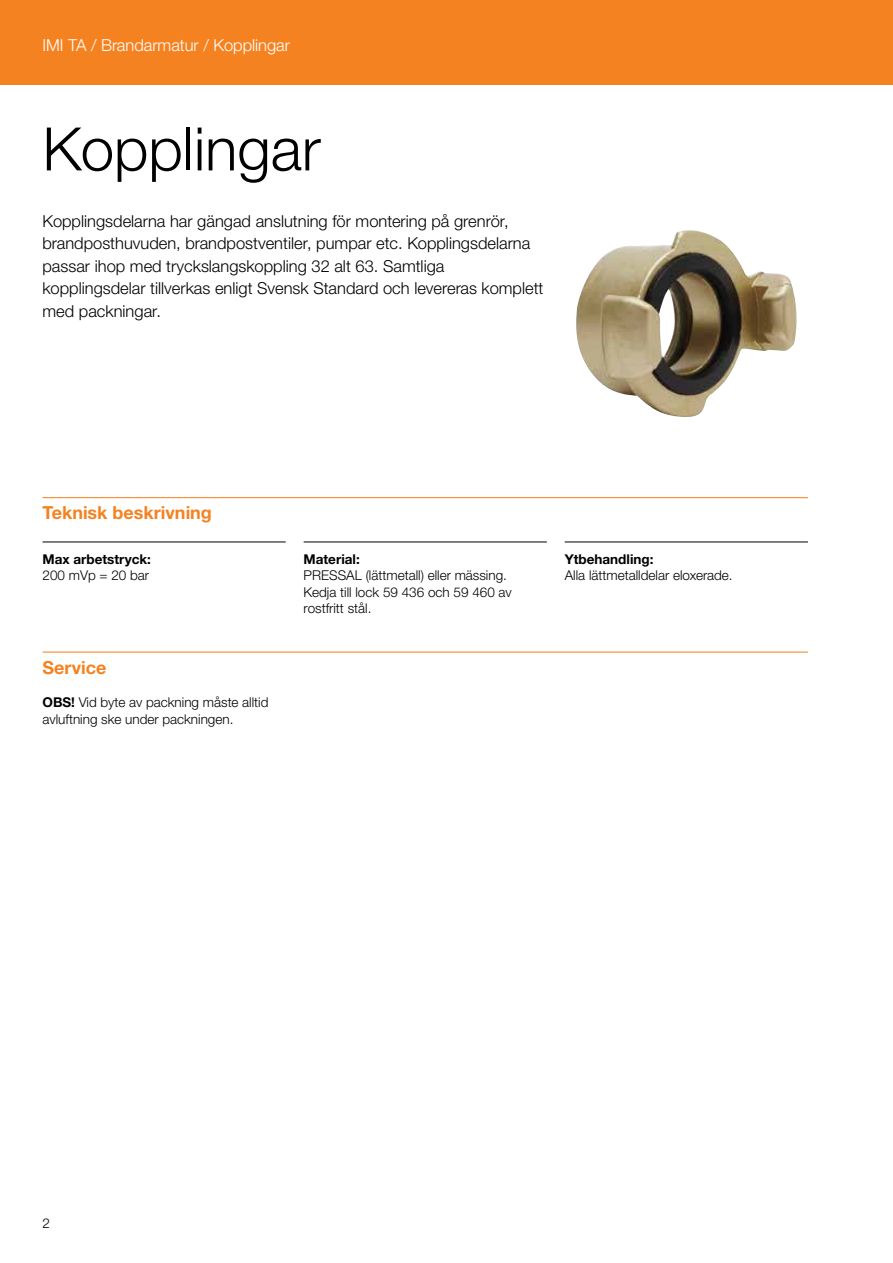
<style>
.page{position:relative;width:893px;height:1263px;background:#fff}
.page>*{position:absolute;margin:0;border:0;box-sizing:border-box;transform-origin:0 0}
.t1{font:300 60px "Helvetica Neue LTW1 G";color:#000}
.t2{font:700 18px "Helvetica Neue LTW1 G";color:#f58220}
.t3{font:300 16.5px/22.5px "Helvetica Neue LTW1 G";color:#000}
.t4{font:300 16.5px "Helvetica Neue LTW1 G";color:#fff}
.t5{font:300 13.5px/16.5px "Helvetica Neue LTW1 G";color:#000}
.t6{font:700 13.5px "Helvetica Neue LTW1 G";color:#000}
.s1{font-weight:700}
</style>
<div class="page">
<div style="left:0;top:0;width:893px;height:85px;background:#f58220"></div>
<hr style="left:43px;top:497px;width:765px;height:1px;background:#f58220">
<hr style="left:43px;top:542px;width:243px;height:1px;background:#000">
<hr style="left:304px;top:542px;width:243px;height:1px;background:#000">
<hr style="left:565px;top:542px;width:243px;height:1px;background:#000">
<hr style="left:43px;top:651px;width:765px;height:2px;background:#f58220">
<img style="left:576px;top:230px;width:221px;height:187px">
<p class="t4" style="left:43px;top:35px;width:249px">IMI TA / Brandarmatur / Kopplingar</p>
<h1 class="t1" style="left:43px;top:112px;width:280px">Kopplingar</h1>
<p class="t3" style="left:43px;top:210px;width:502px">Kopplingsdelarna har gängad anslutning för montering på grenrör, brandposthuvuden, brandpostventiler, pumpar etc. Kopplingsdelarna passar ihop med tryckslangskoppling 32 alt 63. Samtliga kopplingsdelar tillverkas enligt Svensk Standard och levereras komplett med packningar.</p>
<p class="t2" style="left:43px;top:502px;width:171px">Teknisk beskrivning</p>
<p class="t6" style="left:43px;top:550px;width:110px">Max arbetstryck:</p>
<p class="t5" style="left:43px;top:567px;width:108px">200 mVp = 20 bar</p>
<p class="t2" style="left:43px;top:656px;width:65px">Service</p>
<p class="t5" style="left:43px;top:694px;width:227px"><span class="s1">OBS!</span> Vid byte av packning måste alltid avluftning ske under packningen.</p>
<p class="t6" style="left:304px;top:550px;width:58px">Material:</p>
<p class="t5" style="left:304px;top:567px;width:210px">PRESSAL (lättmetall) eller mässing.<br>Kedja till lock 59 436 och 59 460 av rostfritt stål.</p>
<p class="t6" style="left:565px;top:550px;width:90px">Ytbehandling:</p>
<p class="t5" style="left:565px;top:567px;width:169px">Alla lättmetalldelar eloxerade.</p>
<p class="t5" style="left:43px;top:1215px;width:9px">2</p>
</div>
